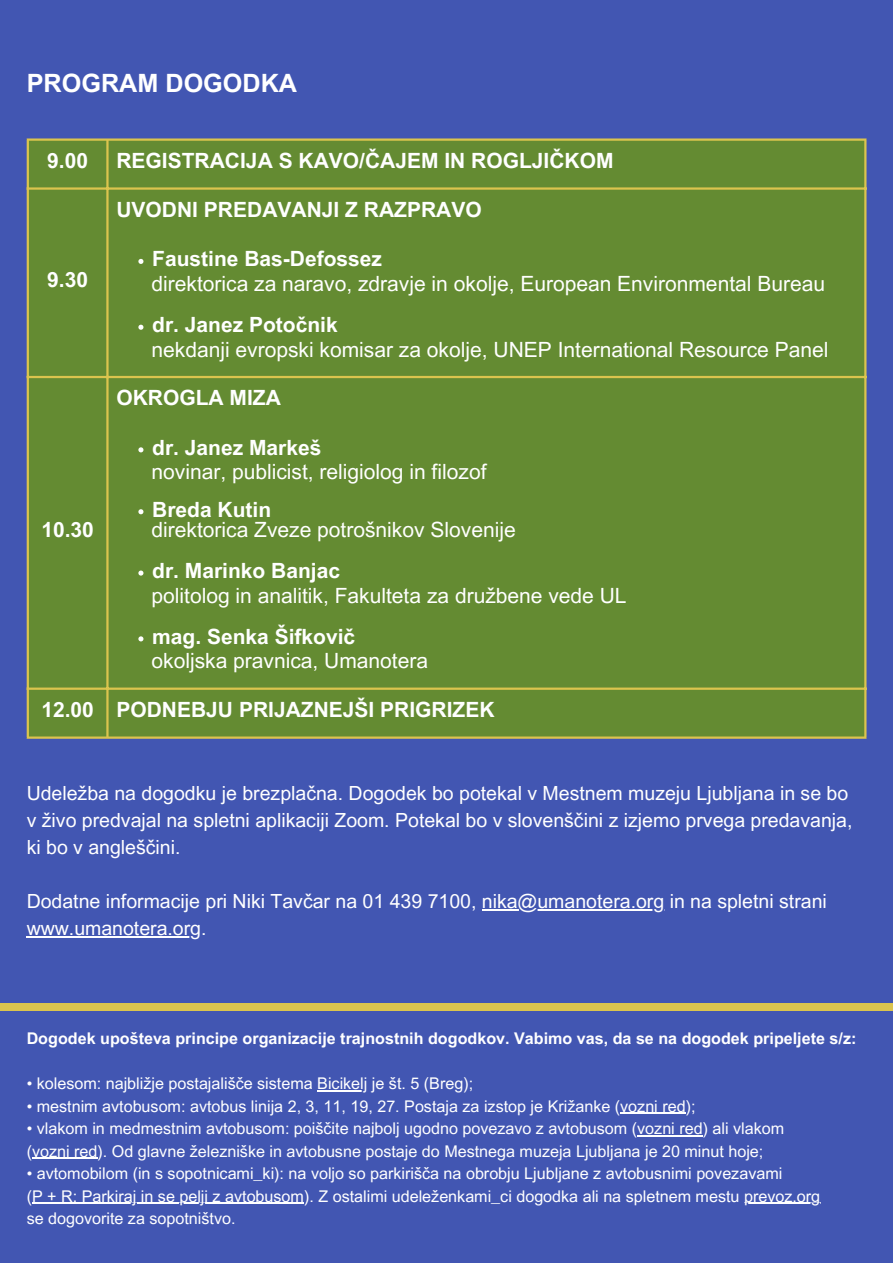
<style>
.page{position:relative;width:893px;height:1263px;background:#4256b2}
.page>*{position:absolute;margin:0;border:0;box-sizing:border-box;transform-origin:0 0}
.t1{font:700 25.2px "Arial MT Pro";color:#fff}
.t2{font:21px "Arial MT Pro";color:#fff}
.t3{font:700 21px "Arial MT Pro";color:#fff}
.t4{font:19.5px/27px "Arial MT Pro";color:#fff}
.t5{font:16.12px/22.5px "Arial MT Pro";color:#fff}
.t6{font:700 16.12px "Arial MT Pro";color:#fff}
</style>
<div class="page">
<div style="left:29px;top:141px;width:835px;height:595px;background:#648b32"></div>
<svg style="left:138px;top:259px;width:5px;height:5px"></svg>
<svg style="left:138px;top:325px;width:5px;height:5px"></svg>
<svg style="left:138px;top:447px;width:5px;height:5px"></svg>
<svg style="left:138px;top:509px;width:5px;height:5px"></svg>
<svg style="left:138px;top:570px;width:5px;height:6px"></svg>
<svg style="left:138px;top:636px;width:5px;height:5px"></svg>
<hr style="left:27px;top:141px;width:2px;height:595px;background:#dbc44e">
<hr style="left:106px;top:141px;width:3px;height:595px;background:#dbc44e">
<hr style="left:864px;top:141px;width:2px;height:595px;background:#dbc44e">
<hr style="left:27px;top:138px;width:839px;height:3px;background:#dbc44e">
<hr style="left:27px;top:187px;width:839px;height:3px;background:#dbc44e">
<hr style="left:27px;top:376px;width:839px;height:2px;background:#dbc44e">
<hr style="left:27px;top:687px;width:839px;height:3px;background:#dbc44e">
<hr style="left:27px;top:736px;width:839px;height:3px;background:#dbc44e">
<hr style="left:317px;top:1090px;width:50px;height:1px;background:#fff">
<hr style="left:620px;top:1113px;width:65px;height:1px;background:#fff">
<hr style="left:637px;top:1135px;width:65px;height:1px;background:#fff">
<hr style="left:32px;top:1158px;width:65px;height:1px;background:#fff">
<hr style="left:32px;top:1203px;width:272px;height:1px;background:#fff">
<hr style="left:744px;top:1203px;width:76px;height:1px;background:#fff">
<hr style="left:482px;top:909px;width:182px;height:1px;background:#fff">
<hr style="left:27px;top:936px;width:174px;height:1px;background:#fff">
<div style="left:0;top:1003px;width:893px;height:7px;background:#dbc44e"></div>
<h1 class="t1" style="left:27px;top:74px;width:272px">PROGRAM DOGODKA</h1>
<h2 class="t3" style="left:47px;top:153px;width:42px">9.00</h2>
<h2 class="t3" style="left:116px;top:153px;width:498px">REGISTRACIJA S KAVO/ČAJEM IN ROGLJIČKOM</h2>
<h2 class="t3" style="left:47px;top:272px;width:42px">9.30</h2>
<h2 class="t3" style="left:116px;top:201px;width:367px">UVODNI PREDAVANJI Z RAZPRAVO</h2>
<h2 class="t3" style="left:152px;top:251px;width:231px">Faustine Bas-Defossez</h2>
<h2 class="t2" style="left:151px;top:276px;width:675px">direktorica za naravo, zdravje in okolje, European Environmental Bureau</h2>
<h2 class="t3" style="left:152px;top:317px;width:187px">dr. Janez Potočnik</h2>
<h2 class="t2" style="left:151px;top:341px;width:678px">nekdanji evropski komisar za okolje, UNEP International Resource Panel</h2>
<h2 class="t3" style="left:116px;top:390px;width:166px">OKROGLA MIZA</h2>
<h2 class="t3" style="left:152px;top:439px;width:171px">dr. Janez Markeš</h2>
<h2 class="t2" style="left:151px;top:464px;width:336px">novinar, publicist, religiolog in filozof</h2>
<h2 class="t3" style="left:152px;top:501px;width:120px">Breda Kutin</h2>
<h2 class="t2" style="left:151px;top:521px;width:366px">direktorica Zveze potrošnikov Slovenije</h2>
<h2 class="t3" style="left:152px;top:563px;width:189px">dr. Marinko Banjac</h2>
<h2 class="t2" style="left:151px;top:587px;width:476px">politolog in analitik, Fakulteta za družbene vede UL</h2>
<h2 class="t3" style="left:152px;top:628px;width:205px">mag. Senka Šifkovič</h2>
<h2 class="t2" style="left:151px;top:653px;width:278px">okoljska pravnica, Umanotera</h2>
<h2 class="t3" style="left:41px;top:702px;width:455px">12.00 PODNEBJU PRIJAZNEJŠI PRIGRIZEK</h2>
<h2 class="t3" style="left:41px;top:521px;width:54px">10.30</h2>
<p class="t4" style="left:27px;top:782px;width:827px">Udeležba na dogodku je brezplačna. Dogodek bo potekal v Mestnem muzeju Ljubljana in se bo v živo predvajal na spletni aplikaciji Zoom. Potekal bo v slovenščini z izjemo prvega predavanja, ki bo v angleščini.</p>
<p class="t4" style="left:27px;top:890px;width:801px">Dodatne informacije pri Niki Tavčar na 01 439 7100, nika@umanotera.org in na spletni strani www.umanotera.org.</p>
<p class="t6" style="left:27px;top:1032px;width:831px">Dogodek upošteva principe organizacije trajnostnih dogodkov. Vabimo vas, da se na dogodek pripeljete s/z:</p>
<p class="t5" style="left:27px;top:1074px;width:448px">• kolesom: najbližje postajališče sistema Bicikelj je št. 5 (Breg);</p>
<p class="t5" style="left:27px;top:1097px;width:670px">• mestnim avtobusom: avtobus linija 2, 3, 11, 19, 27. Postaja za izstop je Križanke (vozni red);</p>
<p class="t5" style="left:27px;top:1119px;width:759px">• vlakom in medmestnim avtobusom: poiščite najbolj ugodno povezavo z avtobusom (vozni red) ali vlakom (vozni red). Od glavne železniške in avtobusne postaje do Mestnega muzeja Ljubljana je 20 minut hoje;</p>
<p class="t5" style="left:27px;top:1164px;width:795px">• avtomobilom (in s sopotnicami_ki): na voljo so parkirišča na obrobju Ljubljane z avtobusnimi povezavami<br>(P + R: Parkiraj in se pelji z avtobusom). Z ostalimi udeleženkami_ci dogodka ali na spletnem mestu prevoz.org se dogovorite za sopotništvo.</p>
</div>
